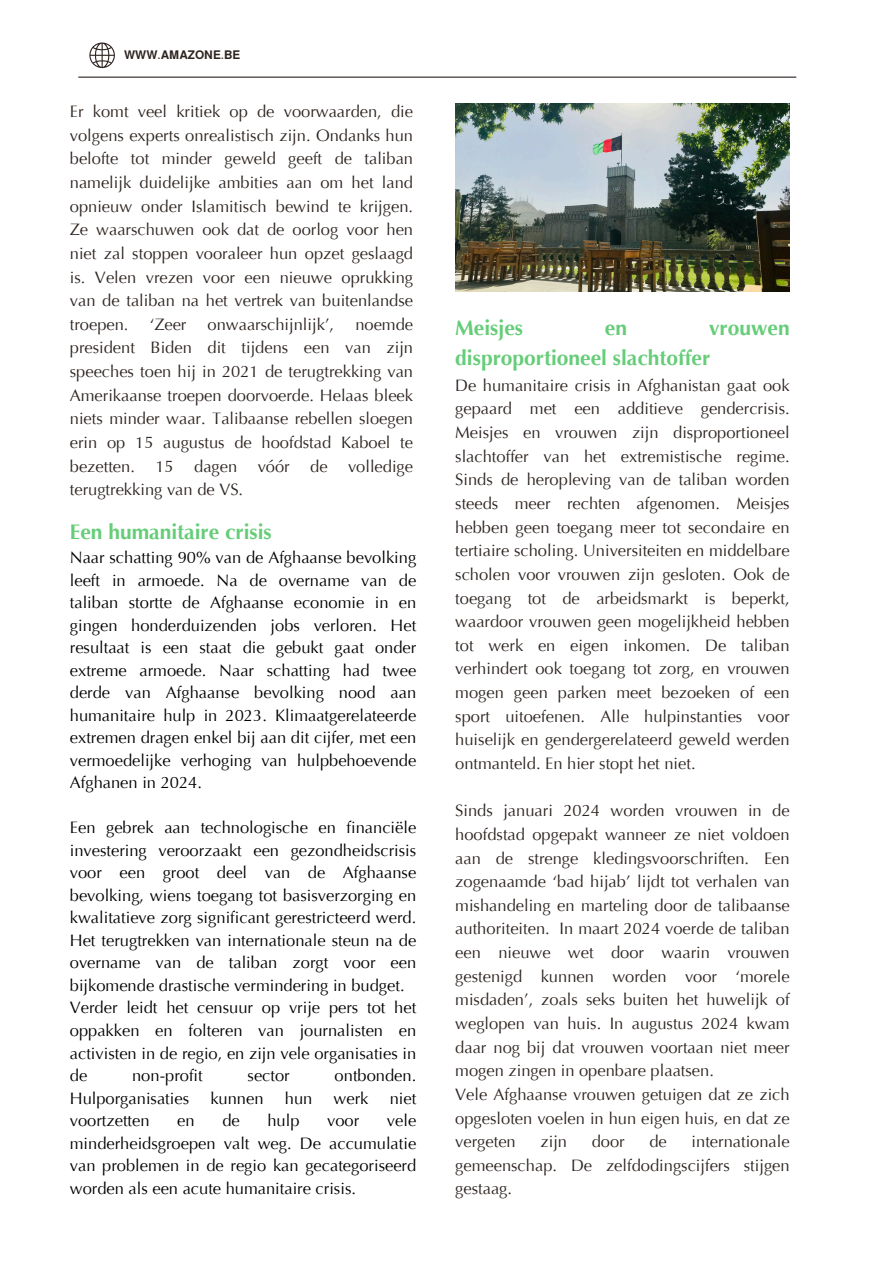
<style>
.page{position:relative;width:894px;height:1264px;background:#fff}
.page>*{position:absolute;margin:0;border:0;box-sizing:border-box;transform-origin:0 0}
.t1{font:700 21px/30.3px "Optima LT Pro";color:#65cd78}
.t2{font:16.5px/23.7px "Optima LT Pro";color:#2d2420;text-align:justify}
.t3{font:16.5px/22.5px "Optima LT Pro";color:#000;text-align:justify}
.t4{font:700 12px "Almarai";color:#2d2420}
</style>
<div class="page">
<svg style="left:89px;top:43px;width:26px;height:25px"></svg>
<hr style="left:78px;top:77px;width:718px;height:1px;background:#2d2420">
<img style="left:455px;top:104px;width:334px;height:187px">
<p class="t4" style="left:124px;top:48px;width:118px">WWW.AMAZONE.BE</p>
<p class="t2" style="left:70px;top:101px;width:344px">Er komt veel kritiek op de voorwaarden, die volgens experts onrealistisch zijn. Ondanks hun belofte tot minder geweld geeft de taliban namelijk duidelijke ambities aan om het land opnieuw onder Islamitisch bewind te krijgen.<br>Ze waarschuwen ook dat de oorlog voor hen niet zal stoppen vooraleer hun opzet geslaagd is. Velen vrezen voor een nieuwe oprukking van de taliban na het vertrek van buitenlandse troepen.</p>
<p class="t2" style="left:70px;top:314px;width:344px;text-indent:285px">noemde president Biden dit tijdens een van zijn speeches toen hij in 2021 de terugtrekking van Amerikaanse troepen doorvoerde. Helaas bleek niets minder waar. Talibaanse rebellen sloegen erin op 15 augustus de hoofdstad Kaboel te bezetten. 15 dagen vóór de volledige terugtrekking van de VS.</p>
<p class="t2" style="left:150px;top:314px;width:38px">‘Zeer</p>
<p class="t2" style="left:207px;top:314px;width:128px">onwaarschijnlijk’,</p>
<h1 class="t1" style="left:70px;top:518px;width:203px">Een humanitaire crisis</h1>
<h1 class="t3" style="left:70px;top:548px;width:348px">Naar schatting 90% van de Afghaanse bevolking leeft in armoede. Na de overname van de taliban stortte de Afghaanse economie in en gingen honderduizenden jobs verloren. Het resultaat is een staat die gebukt gaat onder extreme armoede. Naar schatting had twee derde van Afghaanse bevolking nood aan humanitaire hulp in 2023. Klimaatgerelateerde extremen dragen enkel bij aan dit cijfer, met een vermoedelijke verhoging van hulpbehoevende Afghanen in 2024.</h1>
<h1 class="t3" style="left:70px;top:818px;width:348px;text-align:left">Een gebrek aan technologische en financiële investering veroorzaakt een gezondheidscrisis voor een groot deel van de Afghaanse bevolking, wiens toegang tot basisverzorging en kwalitatieve zorg significant gerestricteerd werd.<br>Het terugtrekken van internationale steun na de overname van de taliban zorgt voor een bijkomende drastische vermindering in budget.<br>Verder leidt het censuur op vrije pers tot het oppakken en folteren van journalisten en activisten in de regio, en zijn vele organisaties in de</h1>
<h1 class="t3" style="left:132px;top:1065px;width:72px">non-profit</h1>
<h1 class="t3" style="left:247px;top:1065px;width:44px">sector</h1>
<h1 class="t3" style="left:334px;top:1065px;width:83px">ontbonden.</h1>
<h1 class="t3" style="left:70px;top:1088px;width:121px">Hulporganisaties</h1>
<h1 class="t3" style="left:210px;top:1088px;width:55px">kunnen</h1>
<h1 class="t3" style="left:285px;top:1088px;width:29px">hun</h1>
<h1 class="t3" style="left:333px;top:1088px;width:36px">werk</h1>
<h1 class="t3" style="left:389px;top:1088px;width:28px">niet</h1>
<h1 class="t3" style="left:70px;top:1110px;width:81px">voortzetten</h1>
<h1 class="t3" style="left:177px;top:1110px;width:19px">en</h1>
<h1 class="t3" style="left:222px;top:1110px;width:19px">de</h1>
<h1 class="t3" style="left:267px;top:1110px;width:34px">hulp</h1>
<h1 class="t3" style="left:327px;top:1110px;width:34px">voor</h1>
<h1 class="t3" style="left:70px;top:1110px;width:348px;text-indent:317px">vele minderheidsgroepen valt weg. De accumulatie van problemen in de regio kan gecategoriseerd worden als een acute humanitaire crisis.</h1>
<h1 class="t1" style="left:455px;top:314px;width:69px">Meisjes</h1>
<h1 class="t1" style="left:604px;top:314px;width:24px">en</h1>
<h1 class="t1" style="left:455px;top:314px;width:336px;text-indent:254px">vrouwen disproportioneel slachtoffer</h1>
<h1 class="t2" style="left:455px;top:375px;width:336px">De humanitaire crisis in Afghanistan gaat ook gepaard met een additieve gendercrisis.<br>Meisjes en vrouwen zijn disproportioneel slachtoffer van het extremistische regime.<br>Sinds de heropleving van de taliban worden steeds meer rechten afgenomen. Meisjes hebben geen toegang meer tot secondaire en tertiaire scholing. Universiteiten en middelbare scholen voor vrouwen zijn gesloten. Ook de toegang tot de arbeidsmarkt is beperkt, waardoor vrouwen geen mogelijkheid hebben tot werk en eigen inkomen. De taliban verhindert ook toegang tot zorg, en vrouwen mogen geen parken meet bezoeken of een sport uitoefenen. Alle hulpinstanties voor huiselijk en gendergerelateerd geweld werden ontmanteld. En hier stopt het niet.</h1>
<p class="t2" style="left:455px;top:800px;width:336px;text-align:left">Sinds januari 2024 worden vrouwen in de hoofdstad opgepakt wanneer ze niet voldoen aan de strenge kledingsvoorschriften. Een zogenaamde ‘bad hijab’ lijdt tot verhalen van mishandeling en marteling door de talibaanse authoriteiten. In maart 2024 voerde de taliban een nieuwe wet door waarin vrouwen gestenigd kunnen worden voor ‘morele misdaden’, zoals seks buiten het huwelijk of weglopen van huis. In augustus 2024 kwam daar nog bij dat vrouwen voortaan niet meer mogen zingen in openbare plaatsen.<br>Vele Afghaanse vrouwen getuigen dat ze zich opgesloten voelen in hun eigen huis, en dat ze vergeten</p>
<p class="t2" style="left:455px;top:1131px;width:336px;text-indent:236px">internationale gemeenschap. De zelfdodingscijfers stijgen gestaag.</p>
<p class="t2" style="left:540px;top:1131px;width:28px">zijn</p>
<p class="t2" style="left:591px;top:1131px;width:34px">door</p>
<p class="t2" style="left:649px;top:1131px;width:19px">de</p>
</div>
